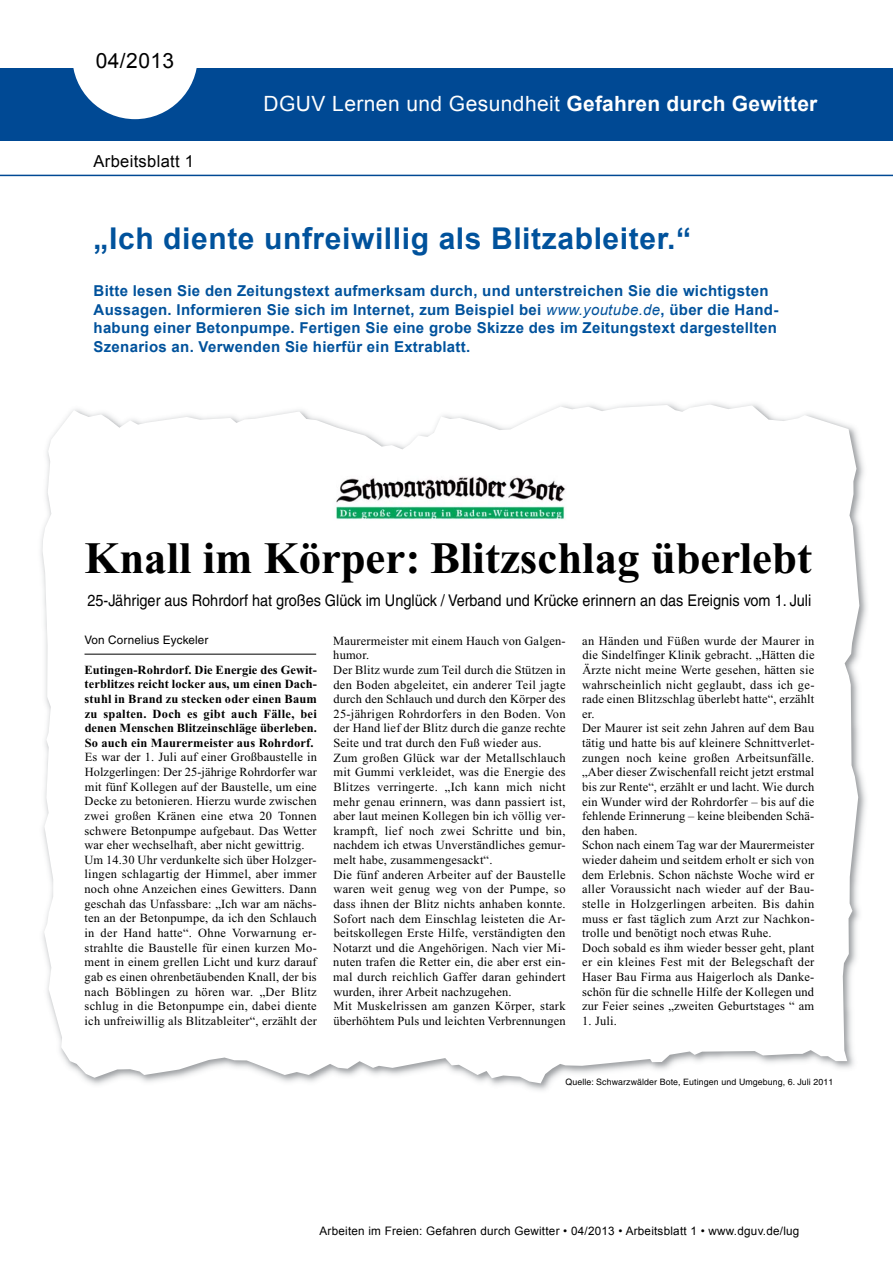
<style>
.page{position:relative;width:893px;height:1263px;background:#fff}
.page>*{position:absolute;margin:0;border:0;box-sizing:border-box;transform-origin:0 0}
.t1{font:700 44.85px "Times New Roman";color:#000}
.t2{font:700 30px "Arial";letter-spacing:.02em;color:#00529c}
.t3{font:21px "Arial";letter-spacing:.02em;color:#fff}
.t4{font:21px "Arial";letter-spacing:.02em;color:#000}
.t5{font:16.5px "Arial";letter-spacing:.02em;color:#000}
.t6{font:16.05px "Helvetica LT";color:#000;scale:.9 1}
.t7{font:700 15px/18.8px "Arial";letter-spacing:.02em;color:#00529c}
.t8{font:12.45px/14.7px "Times New Roman";letter-spacing:.015em;color:#000}
.t9{font:700 12.45px/14.5px "Times New Roman";letter-spacing:.015em;color:#000;text-align:justify}
.t10{font:11.7px "Arial";letter-spacing:.02em;color:#000}
.t11{font:11.7px "Helvetica LT";letter-spacing:.015em;color:#000}
.t12{font:8.7px "Helvetica LT";letter-spacing:.015em;color:#000}
.s1{font-weight:700}
.s2{font-weight:400;font-style:italic}
</style>
<div class="page">
<div style="left:0;top:68px;width:893px;height:72px;background:#004994"></div>
<svg style="left:73px;top:68px;width:124px;height:51px"></svg>
<hr style="left:0;top:175px;width:893px;height:1px;background:#004994">
<svg style="left:43px;top:404px;width:816px;height:679px"></svg>
<img style="left:333px;top:468px;width:236px;height:55px">
<hr style="left:85px;top:654px;width:231px;height:1px;background:#000">
<h3 class="t4" style="left:96px;top:47px;width:80px">04/2013</h3>
<h3 class="t5" style="left:94px;top:151px;width:102px">Arbeitsblatt 1</h3>
<h3 class="t3" style="left:264px;top:90px;width:555px">DGUV Lernen und Gesundheit <span class="s1">Gefahren durch Gewitter</span></h3>
<h2 class="t2" style="left:94px;top:218px;width:599px">„Ich diente unfreiwillig als Blitzableiter.“</h2>
<p class="t7" style="left:94px;top:282px;width:686px">Bitte lesen Sie den Zeitungstext aufmerksam durch, und unterstreichen Sie die wichtigsten Aussagen. Informieren Sie sich im Internet, zum Beispiel bei <span class="s2">www.youtube.de</span>, über die Hand&shy;habung einer Betonpumpe. Fertigen Sie eine grobe Skizze des im Zeitungstext dargestellten Szenarios an. Verwenden Sie hierfür ein Extrablatt.</p>
<h1 class="t1" style="left:85px;top:533px;width:729px">Knall im Körper: Blitzschlag überlebt</h1>
<p class="t6" style="left:87px;top:591px;width:806px">25-Jähriger aus Rohrdorf hat großes Glück im Unglück / Verband und Krücke erinnern an das Ereignis vom 1. Juli</p>
<p class="t11" style="left:85px;top:633px;width:126px">Von Cornelius Eyckeler</p>
<p class="t9" style="left:85px;top:662px;width:234px">Eutingen-Rohrdorf. Die Energie des Gewit&shy;terblitzes reicht locker aus, um einen Dach&shy;stuhl in Brand zu stecken oder einen Baum zu spalten. Doch es gibt auch Fälle, bei denen Menschen Blitzeinschläge überleben.<br>So auch ein Maurermeister aus Rohrdorf.</p>
<p class="t8" style="left:84px;top:750px;width:234px">Es war der 1. Juli auf einer Großbaustelle in Holzgerlingen: Der 25-jährige Rohrdorfer war mit fünf Kollegen auf der Baustelle, um eine Decke zu betonieren. Hierzu wurde zwischen zwei großen Kränen eine etwa 20 Tonnen schwere Betonpumpe aufgebaut. Das Wetter war eher wechselhaft, aber nicht gewittrig.<br>Um 14.30 Uhr verdunkelte sich über Holzger&shy;lingen schlagartig der Himmel, aber immer noch ohne Anzeichen eines Gewitters. Dann geschah das Unfassbare: „Ich war am nächs&shy;ten an der Betonpumpe, da ich den Schlauch in der Hand hatte“. Ohne Vorwarnung er&shy;strahlte die Baustelle für einen kurzen Mo&shy;ment in einem grellen Licht und kurz darauf gab es einen ohrenbetäubenden Knall, der bis nach Böblingen zu hören war. „Der Blitz schlug in die Betonpumpe ein, dabei diente ich unfreiwillig als Blitzableiter“, erzählt der</p>
<p class="t8" style="left:333px;top:633px;width:234px">Maurermeister mit einem Hauch von Galgen&shy;humor.<br>Der Blitz wurde zum Teil durch die Stützen in den Boden abgeleitet, ein anderer Teil jagte durch den Schlauch und durch den Körper des 25-jährigen Rohrdorfers in den Boden. Von der Hand lief der Blitz durch die ganze rechte Seite und trat durch den Fuß wieder aus.<br>Zum großen Glück war der Metallschlauch mit Gummi verkleidet, was die Energie des Blitzes verringerte. „Ich kann mich nicht mehr genau erinnern, was dann passiert ist, aber laut meinen Kollegen bin ich völlig ver&shy;krampft, lief noch zwei Schritte und bin, nachdem ich etwas Unverständliches gemur&shy;melt habe, zusammengesackt“.<br>Die fünf anderen Arbeiter auf der Baustelle waren weit genug weg von der Pumpe, so dass ihnen der Blitz nichts anhaben konnte.<br>Sofort nach dem Einschlag leisteten die Ar&shy;beitskollegen Erste Hilfe, verständigten den Notarzt und die Angehörigen. Nach vier Mi&shy;nuten trafen die Retter ein, die aber erst ein&shy;mal durch reichlich Gaffer daran gehindert wurden, ihrer Arbeit nachzugehen.<br>Mit Muskelrissen am ganzen Körper, stark überhöhtem Puls und leichten Verbrennungen</p>
<p class="t8" style="left:582px;top:633px;width:234px">an Händen und Füßen wurde der Maurer in die Sindelfinger Klinik gebracht. „Hätten die Ärzte nicht meine Werte gesehen, hätten sie wahrscheinlich nicht geglaubt, dass ich ge&shy;rade einen Blitzschlag überlebt hatte“, erzählt er.<br>Der Maurer ist seit zehn Jahren auf dem Bau tätig und hatte bis auf kleinere Schnittverlet&shy;zungen noch keine großen Arbeitsunfälle. „Aber dieser Zwischenfall reicht jetzt erstmal bis zur Rente“, erzählt er und lacht. Wie durch ein Wunder wird der Rohrdorfer – bis auf die fehlende Erinnerung – keine bleibenden Schä&shy;den haben.<br>Schon nach einem Tag war der Maurermeister wieder daheim und seitdem erholt er sich von dem Erlebnis. Schon nächste Woche wird er aller Voraussicht nach wieder auf der Bau&shy;stelle in Holzgerlingen arbeiten. Bis dahin muss er fast täglich zum Arzt zur Nachkon&shy;trolle und benötigt noch etwas Ruhe.<br>Doch sobald es ihm wieder besser geht, plant er ein kleines Fest mit der Belegschaft der Haser Bau Firma aus Haigerloch als Danke&shy;schön für die schnelle Hilfe der Kollegen und zur Feier seines „zweiten Geburtstages “ am</p>
<p class="t8" style="left:582px;top:1013px;width:36px">1. Juli.</p>
<p class="t12" style="left:565px;top:1076px;width:269px">Quelle: Schwarzwälder Bote, Eutingen und Umgebung, 6. Juli 2011</p>
<p class="t10" style="left:320px;top:1223px;width:481px">Arbeiten im Freien: Gefahren durch Gewitter • 04/2013 • Arbeitsblatt 1 • www.dguv.de/lug</p>
</div>
